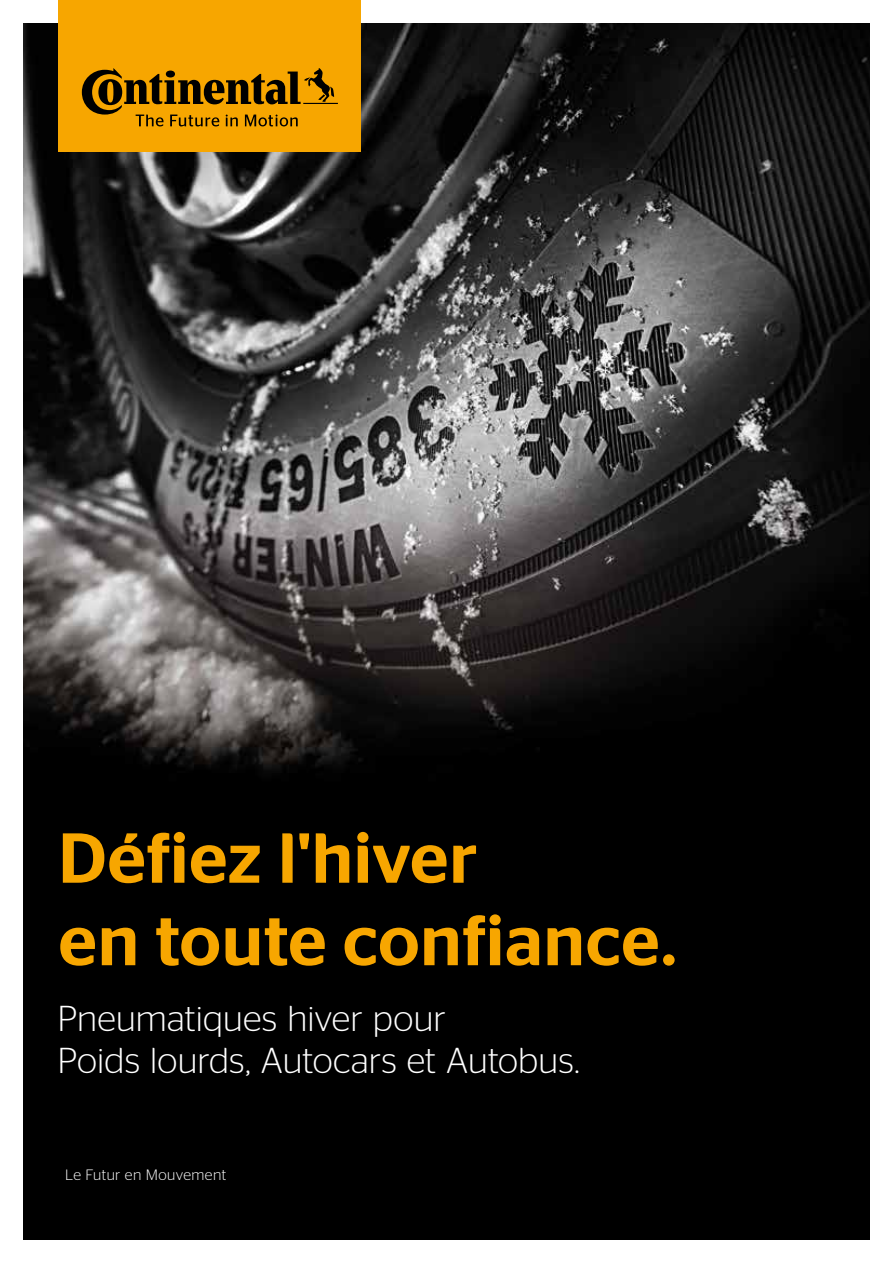
<style>
.page{position:relative;width:893px;height:1263px;background:#fff}
.page>*{position:absolute;margin:0;border:0;box-sizing:border-box;transform-origin:0 0}
.t1{font:500 70.5px/82.5px "Continental Stag Sans";letter-spacing:.01em;color:#f7a600}
.t2{font:300 36px/41.2px "Continental Stag Sans";letter-spacing:.005em;color:#fff}
.t3{font:300 15px "Continental Stag Sans";letter-spacing:.025em;color:#fff}
</style>
<div class="page">
<img style="left:23px;top:23px;width:847px;height:761px">
<div style="left:23px;top:784px;width:847px;height:455px;background:#000"></div>
<div style="left:801px;top:30px;width:48px;height:51px;background:linear-gradient(to right,#0d0d0d,#070707)"></div>
<div style="left:58px;top:0;width:303px;height:152px;background:#f7a600"></div>
<svg style="left:82px;top:68px;width:256px;height:58px"></svg>
<h1 class="t1" style="left:58px;top:817px;width:620px">Défiez l'hiver<br>en toute confiance.</h1>
<p class="t2" style="left:57px;top:997px;width:524px">Pneumatiques hiver pour<br>Poids lourds, Autocars et Autobus.</p>
<p class="t3" style="left:65px;top:1166px;width:162px">Le Futur en Mouvement</p>
</div>
